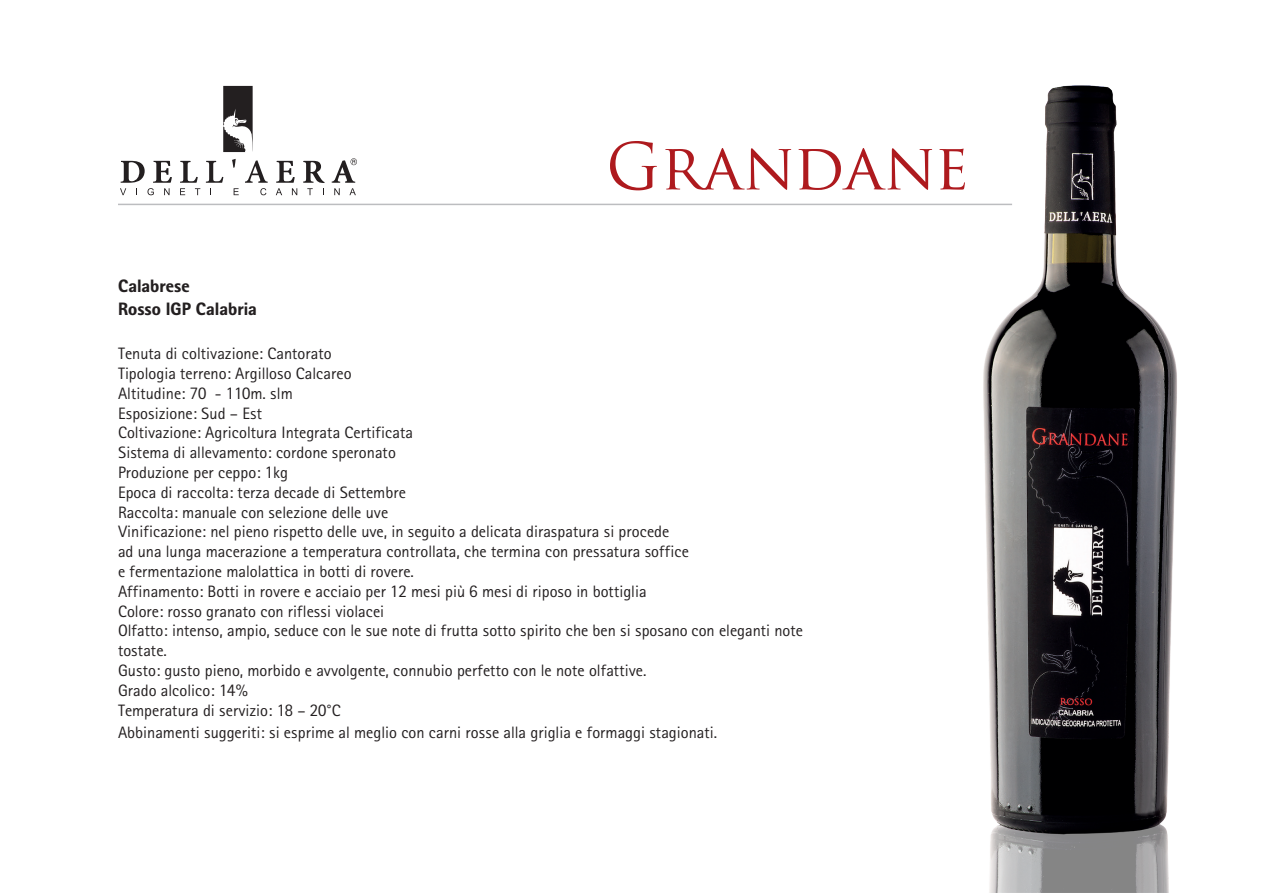
<style>
.page{position:relative;width:1263px;height:893px;background:#fff}
.page>*{position:absolute;margin:0;border:0;box-sizing:border-box;transform-origin:0 0}
.t1{font:63px "Trajan Pro";color:#ae1a1e}
.t2{font:800 18px/22.6px "Rotis II Sans Pro";color:#231f20}
.t3{font:16.5px/19.8px "Rotis II Sans Pro";color:#231f20}
</style>
<div class="page">
<img style="left:827px;top:85px;width:350px;height:808px">
<svg style="left:223px;top:86px;width:30px;height:66px"></svg>
<svg style="left:232px;top:159px;width:4px;height:9px"></svg>
<svg style="left:120px;top:161px;width:52px;height:34px"></svg>
<svg style="left:180px;top:161px;width:20px;height:34px"></svg>
<svg style="left:206px;top:161px;width:17px;height:34px"></svg>
<svg style="left:234px;top:188px;width:5px;height:7px"></svg>
<svg style="left:245px;top:160px;width:23px;height:35px"></svg>
<svg style="left:276px;top:161px;width:21px;height:34px"></svg>
<svg style="left:303px;top:161px;width:22px;height:34px"></svg>
<svg style="left:332px;top:158px;width:25px;height:37px"></svg>
<hr style="left:118px;top:204px;width:894px;height:1px;background:#bcbdc0">
<h1 class="t1" style="left:606px;top:126px;width:365px">GRANDANE</h1>
<p class="t2" style="left:118px;top:275px;width:140px">Calabrese<br>Rosso IGP Calabria</p>
<p class="t3" style="left:118px;top:344px;width:687px">Tenuta di coltivazione: Cantorato<br>Tipologia terreno: Argilloso Calcareo<br>Altitudine: 70 - 110m. slm<br>Esposizione: Sud – Est<br>Coltivazione: Agricoltura Integrata Certificata<br>Sistema di allevamento: cordone speronato<br>Produzione per ceppo: 1kg<br>Epoca di raccolta: terza decade di Settembre<br>Raccolta: manuale con selezione delle uve<br>Vinificazione: nel pieno rispetto delle uve, in seguito a delicata diraspatura si procede<br>ad una lunga macerazione a temperatura controllata, che termina con pressatura soffice<br>e fermentazione malolattica in botti di rovere.<br>Affinamento: Botti in rovere e acciaio per 12 mesi più 6 mesi di riposo in bottiglia<br>Colore: rosso granato con riflessi violacei<br>Olfatto: intenso, ampio, seduce con le sue note di frutta sotto spirito che ben si sposano con eleganti note tostate.<br>Gusto: gusto pieno, morbido e avvolgente, connubio perfetto con le note olfattive.<br>Grado alcolico: 14%<br>Temperatura di servizio: 18 – 20°C</p>
<p class="t3" style="left:118px;top:722px;width:601px">Abbinamenti suggeriti: si esprime al meglio con carni rosse alla griglia e formaggi stagionati.</p>
</div>
